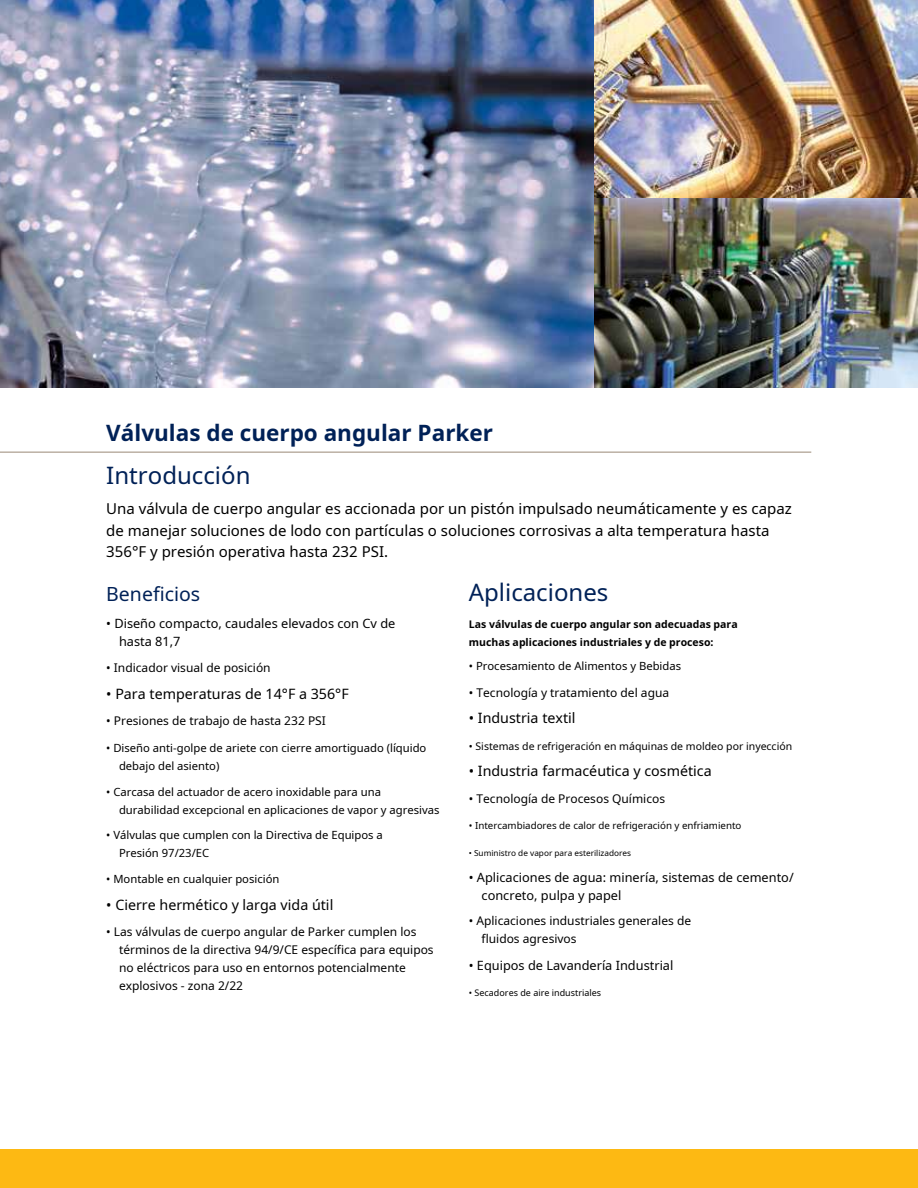
<style>
.page{position:relative;width:918px;height:1188px;background:#fff}
.page>*{position:absolute;margin:0;border:0;box-sizing:border-box;transform-origin:0 0}
.t1{font:24px "Noto Sans";color:#002157}
.t2{font:700 22.5px "Noto Sans";color:#002157}
.t3{font:19.5px "Noto Sans";color:#002157}
.t4{font:15px/21.6px "Noto Sans";color:#000}
.t5{font:14.25px "Noto Sans";color:#000}
.t6{font:12.75px/18px "Noto Sans";color:#000}
.t7{font:12px/18px "Noto Sans";color:#000}
.t8{font:11.25px/18px "Noto Sans";color:#000}
.t9{font:700 10.5px/18px "Noto Sans";color:#000}
.t10{font:10.5px "Noto Sans";color:#000}
.t11{font:9.75px "Noto Sans";color:#000}
.t12{font:9px "Noto Sans";color:#000}
.t13{font:8.25px "Noto Sans";color:#000}
</style>
<div class="page">
<img style="left:594px;top:0;width:324px;height:198px">
<img style="left:0;top:0;width:594px;height:388px">
<img style="left:594px;top:198px;width:324px;height:190px">
<div style="left:0;top:1150px;width:918px;height:38px;background:#fdb913"></div>
<hr style="left:0;top:451px;width:811px;height:2px;background:#bbb0a3">
<h2 class="t2" style="left:106px;top:417px;width:388px">Válvulas de cuerpo angular Parker</h2>
<h1 class="t1" style="left:106px;top:458px;width:146px">Introducción</h1>
<p class="t4" style="left:106px;top:497px;width:687px">Una válvula de cuerpo angular es accionada por un pistón impulsado neumáticamente y es capaz de manejar soluciones de lodo con partículas o soluciones corrosivas a alta temperatura hasta<br>356°F y presión operativa hasta 232 PSI.</p>
<h3 class="t3" style="left:106px;top:580px;width:95px">Beneficios</h3>
<h1 class="t1" style="left:469px;top:575px;width:141px">Aplicaciones</h1>
<p class="t6" style="left:119px;top:614px;width:278px;text-indent:-13px">• Diseño compacto, caudales elevados con Cv de hasta 81,7</p>
<p class="t9" style="left:469px;top:615px;width:270px">Las válvulas de cuerpo angular son adecuadas para muchas aplicaciones industriales y de proceso:</p>
<p class="t7" style="left:106px;top:658px;width:166px">• Indicador visual de posición</p>
<p class="t5" style="left:106px;top:683px;width:244px">• Para temperaturas de 14°F a 356°F</p>
<p class="t7" style="left:106px;top:711px;width:221px">• Presiones de trabajo de hasta 232 PSI</p>
<p class="t8" style="left:469px;top:657px;width:214px">• Procesamiento de Alimentos y Bebidas</p>
<p class="t7" style="left:469px;top:683px;width:202px">• Tecnología y tratamiento del agua</p>
<p class="t5" style="left:469px;top:708px;width:108px">• Industria textil</p>
<p class="t10" style="left:469px;top:739px;width:325px">• Sistemas de refrigeración en máquinas de moldeo por inyección</p>
<p class="t5" style="left:469px;top:761px;width:244px">• Industria farmacéutica y cosmética</p>
<p class="t7" style="left:469px;top:789px;width:198px">• Tecnología de Procesos Químicos</p>
<p class="t11" style="left:469px;top:819px;width:274px">• Intercambiadores de calor de refrigeración y enfriamiento</p>
<p class="t13" style="left:469px;top:847px;width:164px">• Suministro de vapor para esterilizadores</p>
<p class="t8" style="left:119px;top:738px;width:309px;text-indent:-13px">• Diseño anti-golpe de ariete con cierre amortiguado (líquido debajo del asiento)</p>
<p class="t8" style="left:119px;top:783px;width:322px;text-indent:-13px">• Carcasa del actuador de acero inoxidable para una durabilidad excepcional en aplicaciones de vapor y agresivas</p>
<p class="t8" style="left:119px;top:826px;width:265px;text-indent:-13px">• Válvulas que cumplen con la Directiva de Equipos a<br>Presión 97/23/EC</p>
<p class="t8" style="left:106px;top:870px;width:175px">• Montable en cualquier posición</p>
<p class="t5" style="left:106px;top:895px;width:229px">• Cierre hermético y larga vida útil</p>
<p class="t6" style="left:482px;top:868px;width:314px;text-indent:-13px">• Aplicaciones de agua: minería, sistemas de cemento/ concreto, pulpa y papel</p>
<p class="t7" style="left:482px;top:912px;width:211px;text-indent:-13px">• Aplicaciones industriales generales de fluidos agresivos</p>
<p class="t7" style="left:119px;top:923px;width:316px;text-indent:-13px">• Las válvulas de cuerpo angular de Parker cumplen los términos de la directiva 94/9/CE específica para equipos no eléctricos para uso en entornos potencialmente explosivos - zona 2/22</p>
<p class="t6" style="left:469px;top:956px;width:206px">• Equipos de Lavandería Industrial</p>
<p class="t12" style="left:469px;top:987px;width:134px">• Secadores de aire industriales</p>
</div>
